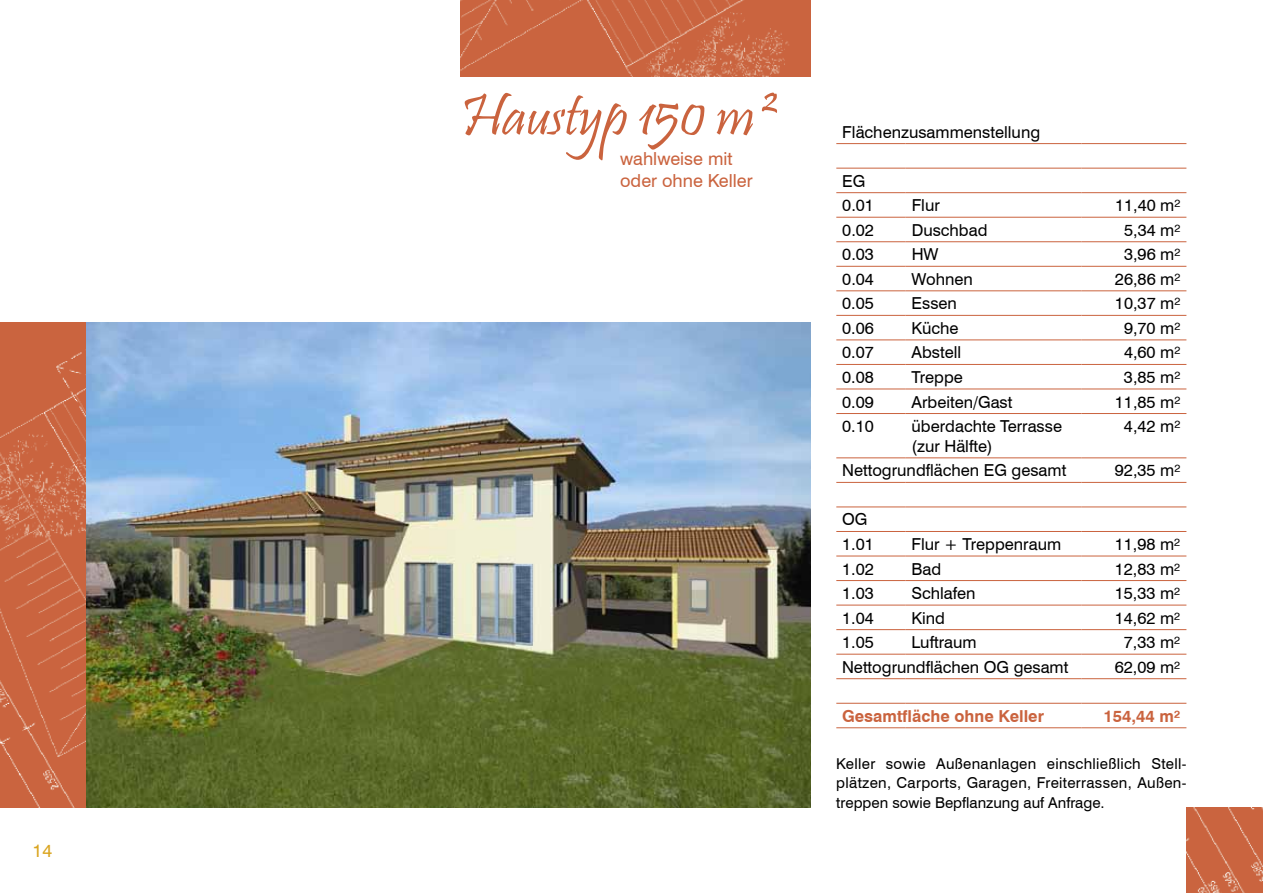
<style>
.page{position:relative;width:1263px;height:893px;background:#fff}
.page>*{position:absolute;margin:0;border:0;box-sizing:border-box;transform-origin:0 0}
.t1{font:60px "Pristina";color:#ca633e}
.t2{font:18px/21.6px "Swiss 721 BT";color:#ca633e}
.t3{font:18px "Swiss 721 BT";color:#daa520}
.t4{font:16.5px/24.6px "Swiss 721 BT";color:#000}
.t5{font:700 16.5px "Swiss 721 BT";color:#ca633e}
.t6{font:15px/19.5px "Swiss 721 BT";color:#000;text-align:justify}
</style>
<div class="page">
<img style="left:85px;top:322px;width:726px;height:486px">
<hr style="left:836px;top:168px;width:70px;height:1px;background:#ca633e">
<hr style="left:906px;top:168px;width:175px;height:1px;background:#ca633e">
<hr style="left:1081px;top:168px;width:105px;height:1px;background:#ca633e">
<hr style="left:836px;top:192px;width:70px;height:1px;background:#ca633e">
<hr style="left:906px;top:192px;width:175px;height:1px;background:#ca633e">
<hr style="left:1081px;top:192px;width:105px;height:1px;background:#ca633e">
<hr style="left:836px;top:217px;width:70px;height:1px;background:#ca633e">
<hr style="left:906px;top:217px;width:175px;height:1px;background:#ca633e">
<hr style="left:1081px;top:217px;width:105px;height:1px;background:#ca633e">
<hr style="left:836px;top:241px;width:70px;height:1px;background:#ca633e">
<hr style="left:906px;top:241px;width:175px;height:1px;background:#ca633e">
<hr style="left:1081px;top:241px;width:105px;height:1px;background:#ca633e">
<hr style="left:836px;top:266px;width:70px;height:1px;background:#ca633e">
<hr style="left:906px;top:266px;width:175px;height:1px;background:#ca633e">
<hr style="left:1081px;top:266px;width:105px;height:1px;background:#ca633e">
<hr style="left:836px;top:290px;width:70px;height:1px;background:#ca633e">
<hr style="left:906px;top:290px;width:175px;height:1px;background:#ca633e">
<hr style="left:1081px;top:290px;width:105px;height:1px;background:#ca633e">
<hr style="left:836px;top:315px;width:70px;height:1px;background:#ca633e">
<hr style="left:906px;top:315px;width:175px;height:1px;background:#ca633e">
<hr style="left:1081px;top:315px;width:105px;height:1px;background:#ca633e">
<hr style="left:836px;top:340px;width:70px;height:1px;background:#ca633e">
<hr style="left:906px;top:340px;width:175px;height:1px;background:#ca633e">
<hr style="left:1081px;top:340px;width:105px;height:1px;background:#ca633e">
<hr style="left:836px;top:364px;width:70px;height:1px;background:#ca633e">
<hr style="left:906px;top:364px;width:175px;height:1px;background:#ca633e">
<hr style="left:1081px;top:364px;width:105px;height:1px;background:#ca633e">
<hr style="left:836px;top:389px;width:70px;height:1px;background:#ca633e">
<hr style="left:906px;top:389px;width:175px;height:1px;background:#ca633e">
<hr style="left:1081px;top:389px;width:105px;height:1px;background:#ca633e">
<hr style="left:836px;top:413px;width:70px;height:1px;background:#ca633e">
<hr style="left:906px;top:413px;width:175px;height:1px;background:#ca633e">
<hr style="left:1081px;top:413px;width:105px;height:1px;background:#ca633e">
<hr style="left:836px;top:457px;width:70px;height:1px;background:#ca633e">
<hr style="left:906px;top:457px;width:175px;height:1px;background:#ca633e">
<hr style="left:1081px;top:457px;width:105px;height:1px;background:#ca633e">
<hr style="left:836px;top:482px;width:70px;height:1px;background:#ca633e">
<hr style="left:906px;top:482px;width:175px;height:1px;background:#ca633e">
<hr style="left:1081px;top:482px;width:105px;height:1px;background:#ca633e">
<hr style="left:836px;top:507px;width:70px;height:1px;background:#ca633e">
<hr style="left:906px;top:507px;width:175px;height:1px;background:#ca633e">
<hr style="left:1081px;top:507px;width:105px;height:1px;background:#ca633e">
<hr style="left:836px;top:531px;width:70px;height:1px;background:#ca633e">
<hr style="left:906px;top:531px;width:175px;height:1px;background:#ca633e">
<hr style="left:1081px;top:531px;width:105px;height:1px;background:#ca633e">
<hr style="left:836px;top:556px;width:70px;height:1px;background:#ca633e">
<hr style="left:906px;top:556px;width:175px;height:1px;background:#ca633e">
<hr style="left:1081px;top:556px;width:105px;height:1px;background:#ca633e">
<hr style="left:836px;top:580px;width:70px;height:1px;background:#ca633e">
<hr style="left:906px;top:580px;width:175px;height:1px;background:#ca633e">
<hr style="left:1081px;top:580px;width:105px;height:1px;background:#ca633e">
<hr style="left:836px;top:605px;width:70px;height:1px;background:#ca633e">
<hr style="left:906px;top:605px;width:175px;height:1px;background:#ca633e">
<hr style="left:1081px;top:605px;width:105px;height:1px;background:#ca633e">
<hr style="left:836px;top:629px;width:70px;height:1px;background:#ca633e">
<hr style="left:906px;top:629px;width:175px;height:1px;background:#ca633e">
<hr style="left:1081px;top:629px;width:105px;height:1px;background:#ca633e">
<hr style="left:836px;top:654px;width:70px;height:1px;background:#ca633e">
<hr style="left:906px;top:654px;width:175px;height:1px;background:#ca633e">
<hr style="left:1081px;top:654px;width:105px;height:1px;background:#ca633e">
<hr style="left:836px;top:678px;width:70px;height:1px;background:#ca633e">
<hr style="left:906px;top:678px;width:175px;height:1px;background:#ca633e">
<hr style="left:1081px;top:678px;width:105px;height:1px;background:#ca633e">
<hr style="left:836px;top:703px;width:70px;height:1px;background:#ca633e">
<hr style="left:906px;top:703px;width:175px;height:1px;background:#ca633e">
<hr style="left:1081px;top:703px;width:105px;height:1px;background:#ca633e">
<hr style="left:836px;top:727px;width:70px;height:1px;background:#ca633e">
<hr style="left:906px;top:727px;width:175px;height:1px;background:#ca633e">
<hr style="left:1081px;top:727px;width:105px;height:1px;background:#ca633e">
<hr style="left:836px;top:143px;width:70px;height:1px;background:#ca633e">
<hr style="left:906px;top:143px;width:175px;height:1px;background:#ca633e">
<hr style="left:1081px;top:143px;width:105px;height:1px;background:#ca633e">
<img style="left:1186px;top:808px;width:77px;height:85px">
<img style="left:461px;top:0;width:350px;height:77px">
<img style="left:0;top:322px;width:85px;height:486px">
<p class="t3" style="left:33px;top:840px;width:21px">14</p>
<h1 class="t1" style="left:461px;top:82px;width:316px">Haustyp 150 m²</h1>
<p class="t2" style="left:620px;top:148px;width:134px">wahlweise mit oder ohne Keller</p>
<p class="t4" style="left:842px;top:119px;width:199px">Flächenzusammenstellung</p>
<p class="t4" style="left:842px;top:168px;width:33px">EG<br>0.01</p>
<p class="t4" style="left:912px;top:193px;width:30px">Flur</p>
<p class="t4" style="left:1115px;top:193px;width:67px">11,40 m²</p>
<p class="t4" style="left:842px;top:217px;width:33px">0.02</p>
<p class="t4" style="left:912px;top:217px;width:77px">Duschbad</p>
<p class="t4" style="left:1124px;top:217px;width:58px">5,34 m²</p>
<p class="t4" style="left:842px;top:242px;width:33px">0.03</p>
<p class="t4" style="left:912px;top:242px;width:28px">HW</p>
<p class="t4" style="left:1124px;top:242px;width:58px">3,96 m²</p>
<p class="t4" style="left:842px;top:267px;width:33px">0.04</p>
<p class="t4" style="left:912px;top:267px;width:63px">Wohnen</p>
<p class="t4" style="left:1115px;top:267px;width:67px">26,86 m²</p>
<p class="t4" style="left:842px;top:291px;width:33px">0.05</p>
<p class="t4" style="left:912px;top:291px;width:47px">Essen</p>
<p class="t4" style="left:1115px;top:291px;width:67px">10,37 m²</p>
<p class="t4" style="left:842px;top:316px;width:33px">0.06</p>
<p class="t4" style="left:912px;top:316px;width:48px">Küche</p>
<p class="t4" style="left:1124px;top:316px;width:58px">9,70 m²</p>
<p class="t4" style="left:842px;top:340px;width:33px">0.07</p>
<p class="t4" style="left:911px;top:340px;width:51px">Abstell</p>
<p class="t4" style="left:1124px;top:340px;width:58px">4,60 m²</p>
<p class="t4" style="left:842px;top:365px;width:33px">0.08</p>
<p class="t4" style="left:911px;top:365px;width:53px">Treppe</p>
<p class="t4" style="left:1124px;top:365px;width:58px">3,85 m²</p>
<p class="t4" style="left:842px;top:389px;width:33px">0.09</p>
<p class="t4" style="left:911px;top:389px;width:102px">Arbeiten/Gast</p>
<p class="t4" style="left:1115px;top:389px;width:67px">11,85 m²</p>
<p class="t4" style="left:842px;top:414px;width:33px">0.10</p>
<p class="t4" style="left:911px;top:416px;width:152px;line-height:19.8px">überdachte Terrasse (zur Hälfte)</p>
<p class="t4" style="left:1124px;top:414px;width:58px">4,42 m²</p>
<p class="t4" style="left:842px;top:458px;width:226px">Nettogrundflächen EG gesamt</p>
<p class="t4" style="left:1115px;top:458px;width:67px">92,35 m²</p>
<p class="t4" style="left:842px;top:507px;width:33px">OG<br>1.01</p>
<p class="t4" style="left:911px;top:532px;width:151px">Flur + Treppenraum</p>
<p class="t4" style="left:1115px;top:532px;width:67px">11,98 m²</p>
<p class="t4" style="left:842px;top:556px;width:33px">1.02</p>
<p class="t4" style="left:911px;top:556px;width:31px">Bad</p>
<p class="t4" style="left:1115px;top:556px;width:67px">12,83 m²</p>
<p class="t4" style="left:842px;top:581px;width:33px">1.03</p>
<p class="t4" style="left:911px;top:581px;width:66px">Schlafen</p>
<p class="t4" style="left:1115px;top:581px;width:67px">15,33 m²</p>
<p class="t4" style="left:842px;top:605px;width:33px">1.04</p>
<p class="t4" style="left:911px;top:605px;width:35px">Kind</p>
<p class="t4" style="left:1115px;top:605px;width:67px">14,62 m²</p>
<p class="t4" style="left:842px;top:630px;width:33px">1.05</p>
<p class="t4" style="left:911px;top:630px;width:67px">Luftraum</p>
<p class="t4" style="left:1124px;top:630px;width:58px">7,33 m²</p>
<p class="t4" style="left:842px;top:654px;width:228px">Nettogrundflächen OG gesamt</p>
<p class="t4" style="left:1115px;top:654px;width:67px">62,09 m²</p>
<p class="t5" style="left:842px;top:706px;width:203px">Gesamtfläche ohne Keller</p>
<p class="t5" style="left:1103px;top:706px;width:78px">154,44 m²</p>
<p class="t6" style="left:836px;top:754px;width:352px">Keller sowie Außenanlagen einschließlich Stell&shy;plätzen, Carports, Garagen, Freiterrassen, Außen&shy;treppen sowie Bepflanzung auf Anfrage.</p>
</div>
